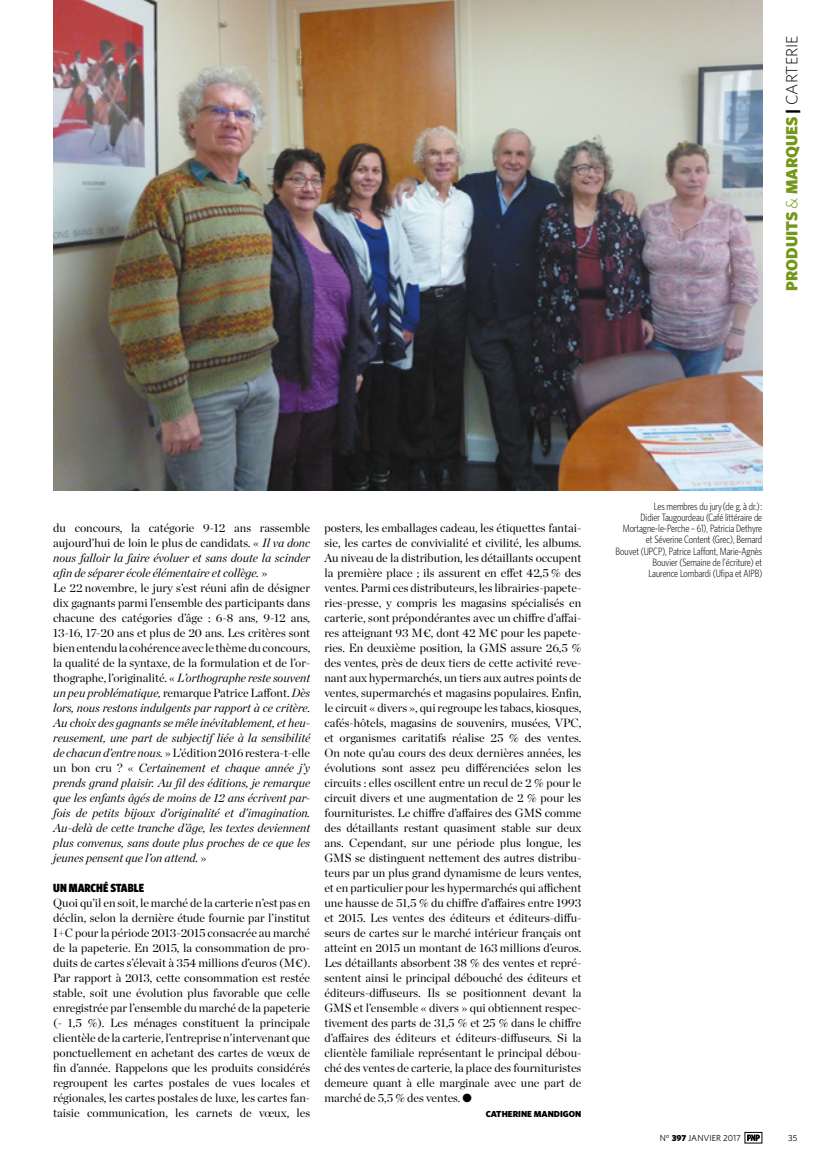
<style>
.page{position:relative;width:833px;height:1170px;background:#fff}
.page>*{position:absolute;margin:0;border:0;box-sizing:border-box;transform-origin:0 0}
.t1{font:900 16.25px "Whitney";color:#749719}
.t2{font:11.88px/15px "Chronicle Display";color:#000;text-align:justify}
.t3{font:italic 11.88px/15px "Chronicle Display";color:#000}
.t4{font:900 11.88px "Whitney Condensed";color:#000}
.t5{font:300 10.62px/11.2px "Whitney Condensed";color:#000;text-align:right}
.t6{font:8.75px "Whitney";color:#000}
.t7{font:900 8.75px "Whitney";color:#000}
.s1{font-weight:300}
.s2{color:#000}
.s3{font-weight:300;color:#000}
.s4{font-style:normal}
.s5{font-weight:900}
</style>
<div class="page">
<svg style="left:747px;top:1134px;width:13px;height:6px"></svg>
<div style="left:744px;top:1132px;width:18px;height:11px;border:1px solid #000"></div>
<img style="left:53px;top:0;width:709px;height:490px">
<h1 class="t1" style="left:782px;top:290px;width:256px;rotate:-90deg">PRODUITS <span class="s1">&amp;</span> MARQUES <span class="s2">|</span> <span class="s3">CARTERIE</span></h1>
<p class="t3" style="left:53px;top:519px;width:258px"><span class="s4">du concours, la catégorie 9-12 ans rassemble aujourd’hui de loin le plus de candidats. «</span> Il va donc nous falloir la faire évoluer et sans doute la scinder afin de séparer école élémentaire et collège. <span class="s4">»<br>Le 22 novembre, le jury s’est réuni afin de désigner dix gagnants parmi l’ensemble des participants dans chacune des catégories d’âge : 6-8 ans, 9-12 ans, 13-16, 17-20 ans et plus de 20 ans. Les critères sont bien entendu la cohérence avec le thème du concours, la qualité de la syntaxe, de la formulation et de l’or&shy;thographe, l’originalité. «</span> L’orthographe reste souvent un peu problématique, <span class="s4">remarque Patrice Laffont.</span> Dès lors, nous restons indulgents par rapport à ce critère.<br>Au choix des gagnants se mêle inévitablement, et heu&shy;reusement, une part de subjectif liée à la sensibilité de chacun d’entre nous. <span class="s4">» L’édition 2016 restera-t-elle un bon cru ? «</span> Certainement et chaque année j’y prends grand plaisir. Au fil des éditions, je remarque que les enfants âgés de moins de 12 ans écrivent par&shy;fois de petits bijoux d’originalité et d’imagination.<br>Au-delà de cette tranche d’âge, les textes deviennent plus convenus, sans doute plus proches de ce que les jeunes pensent que l’on attend. <span class="s4">»</span></p>
<p class="t4" style="left:53px;top:881px;width:92px">UN MARCHÉ STABLE</p>
<p class="t2" style="left:53px;top:894px;width:258px">Quoi qu’il en soit, le marché de la carterie n’est pas en déclin, selon la dernière étude fournie par l’institut I+C pour la période 2013-2015 consacrée au marché de la papeterie. En 2015, la consommation de pro&shy;duits de cartes s’élevait à 354 millions d’euros (M€).<br>Par rapport à 2013, cette consommation est restée stable, soit une évolution plus favorable que celle enregistrée par l’ensemble du marché de la papeterie (- 1,5 %). Les ménages constituent la principale clientèle de la carterie, l’entreprise n’intervenant que ponctuellement en achetant des cartes de vœux de fin d’année. Rappelons que les produits considérés regroupent les cartes postales de vues locales et régionales, les cartes postales de luxe, les cartes fan&shy;taisie communication, les carnets de vœux, les</p>
<p class="t2" style="left:324px;top:519px;width:258px">posters, les emballages cadeau, les étiquettes fantai&shy;sie, les cartes de convivialité et civilité, les albums.<br>Au niveau de la distribution, les détaillants occupent la première place ; ils assurent en effet 42,5 % des ventes. Parmi ces distributeurs, les librairies-papete&shy;ries-presse, y compris les magasins spécialisés en carterie, sont prépondérantes avec un chiffre d’affai&shy;res atteignant 93 M€, dont 42 M€ pour les papete&shy;ries. En deuxième position, la GMS assure 26,5 % des ventes, près de deux tiers de cette activité reve&shy;nant aux hypermarchés, un tiers aux autres points de ventes, supermarchés et magasins populaires. Enfin, le circuit « divers », qui regroupe les tabacs, kiosques, cafés-hôtels, magasins de souvenirs, musées, VPC, et organismes caritatifs réalise 25 % des ventes.<br>On note qu’au cours des deux dernières années, les évolutions sont assez peu différenciées selon les circuits : elles oscillent entre un recul de 2 % pour le circuit divers et une augmentation de 2 % pour les fournituristes. Le chiffre d’affaires des GMS comme des détaillants restant quasiment stable sur deux ans. Cependant, sur une période plus longue, les GMS se distinguent nettement des autres distribu&shy;teurs par un plus grand dynamisme de leurs ventes, et en particulier pour les hypermarchés qui affichent une hausse de 51,5 % du chiffre d’affaires entre 1993 et 2015. Les ventes des éditeurs et éditeurs-diffu&shy;seurs de cartes sur le marché intérieur français ont atteint en 2015 un montant de 163 millions d’euros.<br>Les détaillants absorbent 38 % des ventes et repré&shy;sentent ainsi le principal débouché des éditeurs et éditeurs-diffuseurs. Ils se positionnent devant la GMS et l’ensemble « divers » qui obtiennent respec&shy;tivement des parts de 31,5 % et 25 % dans le chiffre d’affaires des éditeurs et éditeurs-diffuseurs. Si la clientèle familiale représentant le principal débou&shy;ché des ventes de carterie, la place des fournituristes demeure quant à elle marginale avec une part de marché de 5,5 % des ventes. ●</p>
<p class="t7" style="left:486px;top:1108px;width:97px">CATHERINE MANDIGON</p>
<p class="t5" style="left:615px;top:500px;width:148px">Les membres du jury (de g. à dr.) :<br>Didier Taugourdeau (Café littéraire de Mortagne-le-Perche – 61), Patricia Dethyre et Séverine Content (Grec), Bernard<br>Bouvet (UPCP), Patrice Laffont, Marie-Agnès Bouvier (Semaine de l’écriture) et<br>Laurence Lombardi (Ufipa et AIPB)</p>
<p class="t6" style="left:660px;top:1132px;width:83px">N° <span class="s5">397</span> JANVIER 2017</p>
<p class="t6" style="left:788px;top:1132px;width:11px">35</p>
</div>
